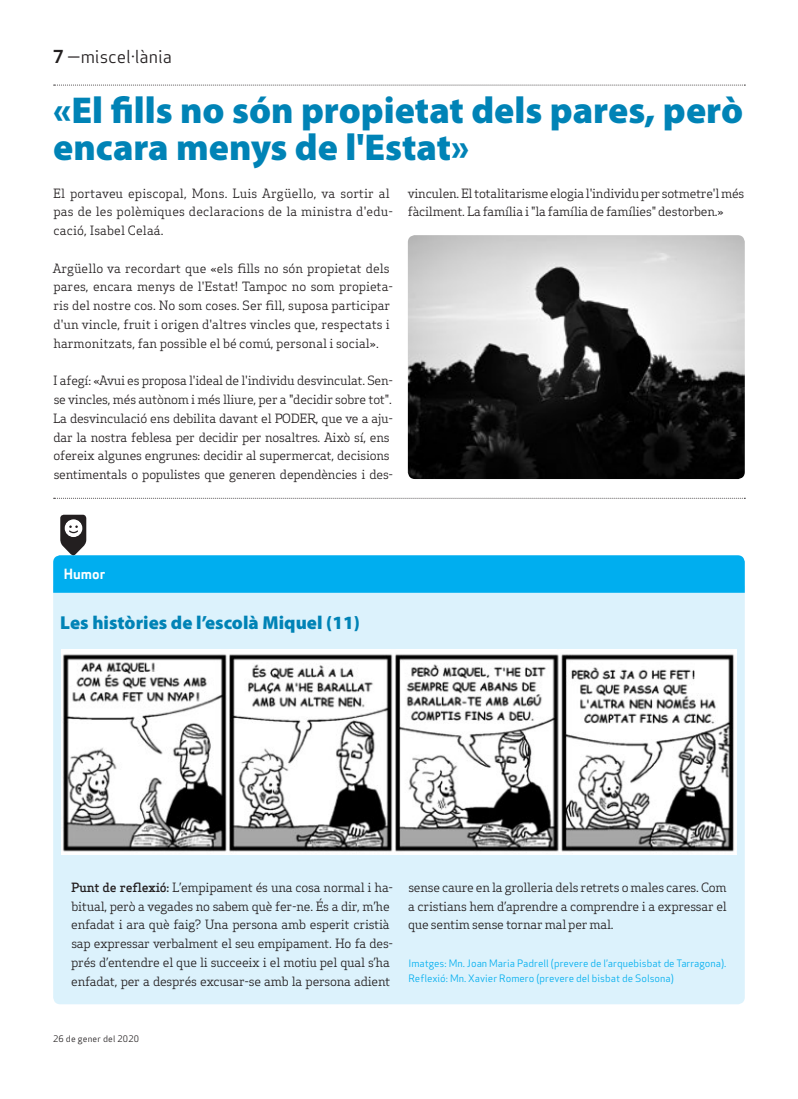
<style>
.page{position:relative;width:798px;height:1099px;background:#fff}
.page>*{position:absolute;margin:0;border:0;box-sizing:border-box;transform-origin:0 0}
.Titulars{font:900 37.5px/37.5px "Myriad Pro";color:#0083b6}
.Titular_Petit{font:900 18.75px "Myriad Pro";color:#0083b6}
.Capçalera{font:17.5px "Apex Sans Book T";color:#231f20}
.Titular_Secció_Petit{font:13.75px "Apex Sans Bold T";color:#fff}
.Text_General{font:12.5px/18.8px "Apex Serif";letter-spacing:-.02em;color:#231f20}
.Text_General-2{font:12.5px/18.8px "Apex Serif";color:#231f20}
.Text_General-3{font:12.5px/18.8px "Apex Serif";letter-spacing:.01em;color:#231f20}
.Credit_La_Imatge{font:10px/15px "Apex Sans Book T";color:#00aeef}
.Data_Peu{font:8.75px "Apex Sans Book T";letter-spacing:.02em;color:#231f20}
.s1{font-family:"Apex Sans Bold T"}
.s2{font-weight:500}
</style>
<div class="page">
<svg style="left:54px;top:85px;width:691px;height:1px"></svg>
<svg style="left:54px;top:498px;width:691px;height:1px"></svg>
<img style="left:407px;top:235px;width:337px;height:244px">
<div style="left:53px;top:592px;width:691px;height:412px;background:#dcf2fc"></div>
<img style="left:61px;top:649px;width:675px;height:205px">
<svg style="left:53px;top:514px;width:691px;height:78px"></svg>
<p class="Capçalera" style="left:53px;top:46px;width:120px"><span class="s1">7</span> —miscel·lània</p>
<p class="Titulars" style="left:53px;top:90px;width:691px">«El fills no són propietat dels pares, però encara menys de l'Estat»</p>
<p class="Text_General-3" style="left:53px;top:183px;width:341px">El portaveu episcopal, Mons. Luis Argüello, va sortir al pas de les polèmiques declaracions de la ministra d'edu&shy;cació, Isabel Celaá.</p>
<p class="Text_General-2" style="left:53px;top:258px;width:342px">Argüello va recordart que «els fills no són propietat dels pares, encara menys de l'Estat! Tampoc no som propieta&shy;ris del nostre cos. No som coses. Ser fill, suposa participar d'un vincle, fruit i origen d'altres vincles que, respectats i harmonitzats, fan possible el bé comú, personal i social».</p>
<p class="Text_General" style="left:53px;top:371px;width:341px">I afegí: «Avui es proposa l'ideal de l'individu desvinculat. Sen&shy;se vincles, més autònom i més lliure, per a "decidir sobre tot".<br>La desvinculació ens debilita davant el PODER, que ve a aju&shy;dar la nostra feblesa per decidir per nosaltres. Això sí, ens ofereix algunes engrunes: decidir al supermercat, decisions sentimentals o populistes que generen dependències i des-</p>
<p class="Text_General" style="left:407px;top:183px;width:338px">vinculen. El totalitarisme elogia l'individu per sotmetre'l més fàcilment. La família i "la família de famílies" destorben.»</p>
<p class="Titular_Secció_Petit" style="left:64px;top:565px;width:43px">Humor</p>
<p class="Titular_Petit" style="left:60px;top:610px;width:301px">Les històries de l’escolà Miquel (11)</p>
<p class="Text_General" style="left:71px;top:877px;width:323px"><span class="s2">Punt de reflexió:</span> L’empipament és una cosa normal i ha&shy;bitual, però a vegades no sabem què fer-ne. És a dir, m’he enfadat i ara què faig? Una persona amb esperit cristià sap expressar verbalment el seu empipament. Ho fa des&shy;prés d’entendre el que li succeeix i el motiu pel qual s’ha enfadat, per a després excusar-se amb la persona adient</p>
<p class="Text_General" style="left:408px;top:877px;width:320px;text-align:justify">sense caure en la grolleria dels retrets o males cares. Com a cristians hem d’aprendre a comprendre i a expressar el que sentim sense tornar mal per mal.</p>
<p class="Credit_La_Imatge" style="left:408px;top:955px;width:319px">Imatges: Mn. Joan Maria Padrell (prevere de l’arquebisbat de Tarragona).<br>Reflexió: Mn. Xavier Romero (prevere del bisbat de Solsona)</p>
<p class="Data_Peu" style="left:53px;top:1032px;width:87px">26 de gener del 2020</p>
</div>
